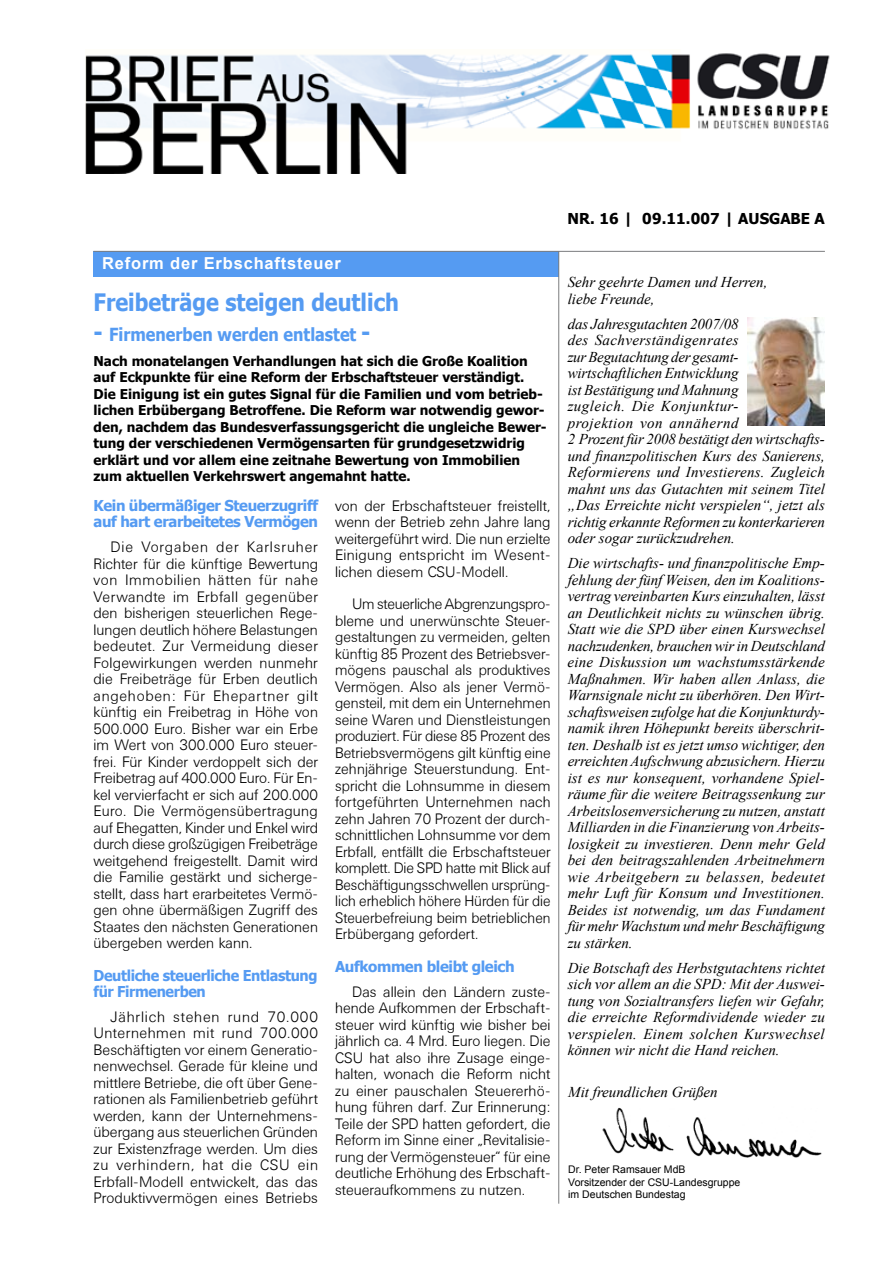
<style>
.page{position:relative;width:893px;height:1263px;background:#fff}
.page>*{position:absolute;margin:0;border:0;box-sizing:border-box;transform-origin:0 0}
.t1{font:700 24px "Tahoma";color:#559bf2;scale:.9 1}
.t2{font:700 18px "Tahoma";color:#559bf2;scale:.9 1}
.t3{font:700 16.5px "Arial";letter-spacing:.05em;color:#fff}
.t4{font:300 15px/16.5px "Univers BSK";color:#000;text-align:justify}
.t5{font:italic 15px/16.5px "Times New Roman";color:#000}
.t6{font:700 15px/16.5px "Tahoma";letter-spacing:-.025em;color:#559bf2}
.t7{font:700 15px/16.5px "Tahoma";letter-spacing:-.025em;color:#559bf2;scale:.96 1}
.t8{font:700 15px "Tahoma";letter-spacing:.01em;color:#000}
.t9{font:700 13.5px/16.5px "Tahoma";color:#000}
.t10{font:10.5px/12.6px "Arial";color:#000}
.s1{font-size:24px}
</style>
<div class="page">
<div style="left:94px;top:251px;width:465px;height:25px;background:#559bf2"></div>
<hr style="left:93px;top:251px;width:732px;height:1px;background:#7b7c7e">
<hr style="left:558px;top:251px;width:1px;height:953px;background:#7b7c7e">
<img style="left:747px;top:317px;width:78px;height:109px">
<img style="left:602px;top:1107px;width:220px;height:51px">
<img style="left:85px;top:53px;width:745px;height:120px">
<p class="t3" style="left:102px;top:252px;width:240px">Reform der Erbschaftsteuer</p>
<h1 class="t1" style="left:94px;top:285px;width:341px">Freibeträge steigen deutlich</h1>
<p class="t2" style="left:94px;top:322px;width:309px"><span class="s1">-</span> Firmenerben werden entlastet <span class="s1">-</span></p>
<p class="t9" style="left:94px;top:352px;width:455px">Nach monatelangen Verhandlungen hat sich die Große Koalition auf Eckpunkte für eine Reform der Erbschaftsteuer verständigt.<br>Die Einigung ist ein gutes Signal für die Familien und vom betrieb&shy;lichen Erbübergang Betroffene. Die Reform war notwendig gewor&shy;den, nachdem das Bundesverfassungsgericht die ungleiche Bewer&shy;tung der verschiedenen Vermögensarten für grundgesetzwidrig erklärt und vor allem eine zeitnahe Bewertung von Immobilien zum aktuellen Verkehrswert angemahnt hatte.</p>
<p class="t6" style="left:94px;top:496px;width:226px">Kein übermäßiger Steuerzugriff auf hart erarbeitetes Vermögen</p>
<p class="t4" style="left:94px;top:539px;width:226px;text-indent:17px">Die Vorgaben der Karlsruher Richter für die künftige Bewertung von Immobilien hätten für nahe Verwandte im Erbfall gegenüber den bisherigen steuerlichen Rege&shy;lungen deutlich höhere Belastungen bedeutet. Zur Vermeidung dieser Folgewirkungen werden nunmehr die Freibeträge für Erben deutlich angehoben: Für Ehepartner gilt künftig ein Freibetrag in Höhe von 500.000 Euro. Bisher war ein Erbe im Wert von 300.000 Euro steuer&shy;frei. Für Kinder verdoppelt sich der Freibetrag auf 400.000 Euro. Für En&shy;kel vervierfacht er sich auf 200.000<br>Euro. Die Vermögensübertragung auf Ehegatten, Kinder und Enkel wird durch diese großzügigen Freibeträge weitgehend freigestellt. Damit wird die Familie gestärkt und sicherge&shy;stellt, dass hart erarbeitetes Vermö&shy;gen ohne übermäßigen Zugriff des Staates den nächsten Generationen übergeben werden kann.</p>
<p class="t7" style="left:94px;top:966px;width:235px">Deutliche steuerliche Entlastung für Firmenerben</p>
<p class="t4" style="left:94px;top:1009px;width:226px;text-indent:17px">Jährlich stehen rund 70.000<br>Unternehmen mit rund 700.000<br>Beschäftigten vor einem Generatio&shy;nenwechsel. Gerade für kleine und mittlere Betriebe, die oft über Gene&shy;rationen als Familienbetrieb geführt werden, kann der Unternehmens&shy;übergang aus steuerlichen Gründen zur Existenzfrage werden. Um dies zu verhindern, hat die CSU ein Erbfall-Modell entwickelt, das das Produktivvermögen eines Betriebs</p>
<p class="t4" style="left:335px;top:498px;width:217px">von der Erbschaftsteuer freistellt, wenn der Betrieb zehn Jahre lang weitergeführt wird. Die nun erzielte Einigung entspricht im Wesent&shy;lichen diesem CSU-Modell.</p>
<p class="t4" style="left:335px;top:596px;width:217px;text-indent:17px">Um steuerliche Abgrenzungspro&shy;bleme und unerwünschte Steuer&shy;gestaltungen zu vermeiden, gelten künftig 85 Prozent des Betriebsver&shy;mögens pauschal als produktives Vermögen. Also als jener Vermö&shy;gensteil, mit dem ein Unternehmen seine Waren und Dienstleistungen produziert. Für diese 85 Prozent des Betriebsvermögens gilt künftig eine zehnjährige Steuerstundung. Ent&shy;spricht die Lohnsumme in diesem fortgeführten Unternehmen nach zehn Jahren 70 Prozent der durch&shy;schnittlichen Lohnsumme vor dem Erbfall, entfällt die Erbschaftsteuer komplett. Die SPD hatte mit Blick auf Beschäftigungsschwellen ursprüng&shy;lich erheblich höhere Hürden für die Steuerbefreiung beim betrieblichen Erbübergang gefordert.</p>
<p class="t6" style="left:335px;top:957px;width:181px">Aufkommen bleibt gleich</p>
<p class="t4" style="left:335px;top:984px;width:217px;text-indent:17px">Das allein den Ländern zuste&shy;hende Aufkommen der Erbschaft&shy;steuer wird künftig wie bisher bei jährlich ca. 4 Mrd. Euro liegen. Die CSU hat also ihre Zusage einge&shy;halten, wonach die Reform nicht zu einer pauschalen Steuererhö&shy;hung führen darf. Zur Erinnerung:<br>Teile der SPD hatten gefordert, die Reform im Sinne einer „Revitalisie&shy;rung der Vermögensteuer“ für eine deutliche Erhöhung des Erbschaft&shy;steueraufkommens zu nutzen.</p>
<p class="t8" style="left:567px;top:208px;width:204px">Nr. 16 | 09.11.007 | Ausgabe</p>
<p class="t8" style="left:814px;top:208px;width:12px">A</p>
<p class="t5" style="left:568px;top:273px;width:201px">Sehr geehrte Damen und Herren, liebe Freunde,</p>
<p class="t5" style="left:568px;top:315px;width:259px">das Jahresgutachten 2007/08<br>des Sachverständigenrates<br>zur Begutachtung der gesamt&shy;wirtschaftlichen Entwick-lung<br>ist Bestätigung und Mahnung<br>zugleich. Die Konjunktur-<br>projektion von annähernd<br>2 Prozent für 2008 bestätigt den wirtschafts&shy;und finanzpolitischen Kurs des Sanierens, Reformierens und Investierens. Zugleich mahnt uns das Gutachten mit seinem Titel „Das Erreichte nicht verspielen“, jetzt als richtig erkannte Reformen zu konterkarieren oder sogar zurückzudrehen.</p>
<p class="t5" style="left:568px;top:554px;width:259px;text-align:justify">Die wirtschafts- und finanzpolitische Emp&shy;fehlung der fünf Weisen, den im Koalitions&shy;vertrag vereinbarten Kurs einzuhalten, lässt an Deutlichkeit nichts zu wünschen übrig.<br>Statt wie die SPD über einen Kurswechsel nachzudenken, brauchen wir in Deutschland eine Diskussion um wachstumsstärkende Maßnahmen. Wir haben allen Anlass, die Warnsignale nicht zu überhören. Den Wirt&shy;schaftsweisen zufolge hat die Konjunkturdy&shy;namik ihren Höhepunkt bereits überschrit&shy;ten. Deshalb ist es jetzt umso wichtiger, den erreichten Aufschwung abzusichern. Hierzu ist es nur konsequent, vorhandene Spiel&shy;räume für die weitere Beitragssenkung zur Arbeitslosenversicherung zu nutzen, anstatt Milliarden in die Finanzierung von Arbeits&shy;losigkeit zu investieren. Denn mehr Geld bei den beitragszahlenden Arbeitnehmern wie Arbeitgebern zu belassen, bedeutet mehr Luft für Konsum und Investitionen.<br>Beides ist notwendig, um das Fundament für mehr Wachstum und mehr Beschäftigung zu stärken.</p>
<p class="t5" style="left:568px;top:959px;width:259px;text-align:justify">Die Botschaft des Herbstgutachtens richtet sich vor allem an die SPD: Mit der Auswei&shy;tung von Sozialtransfers liefen wir Gefahr, die erreichte Reformdividende wieder zu verspielen. Einem solchen Kurswechsel können wir nicht die Hand reichen.</p>
<p class="t5" style="left:568px;top:1083px;width:151px">Mit freundlichen Grüßen</p>
<p class="t10" style="left:568px;top:1163px;width:174px">Dr. Peter Ramsauer MdB<br>Vorsitzender der CSU-Landesgruppe im Deutschen Bundestag</p>
</div>
